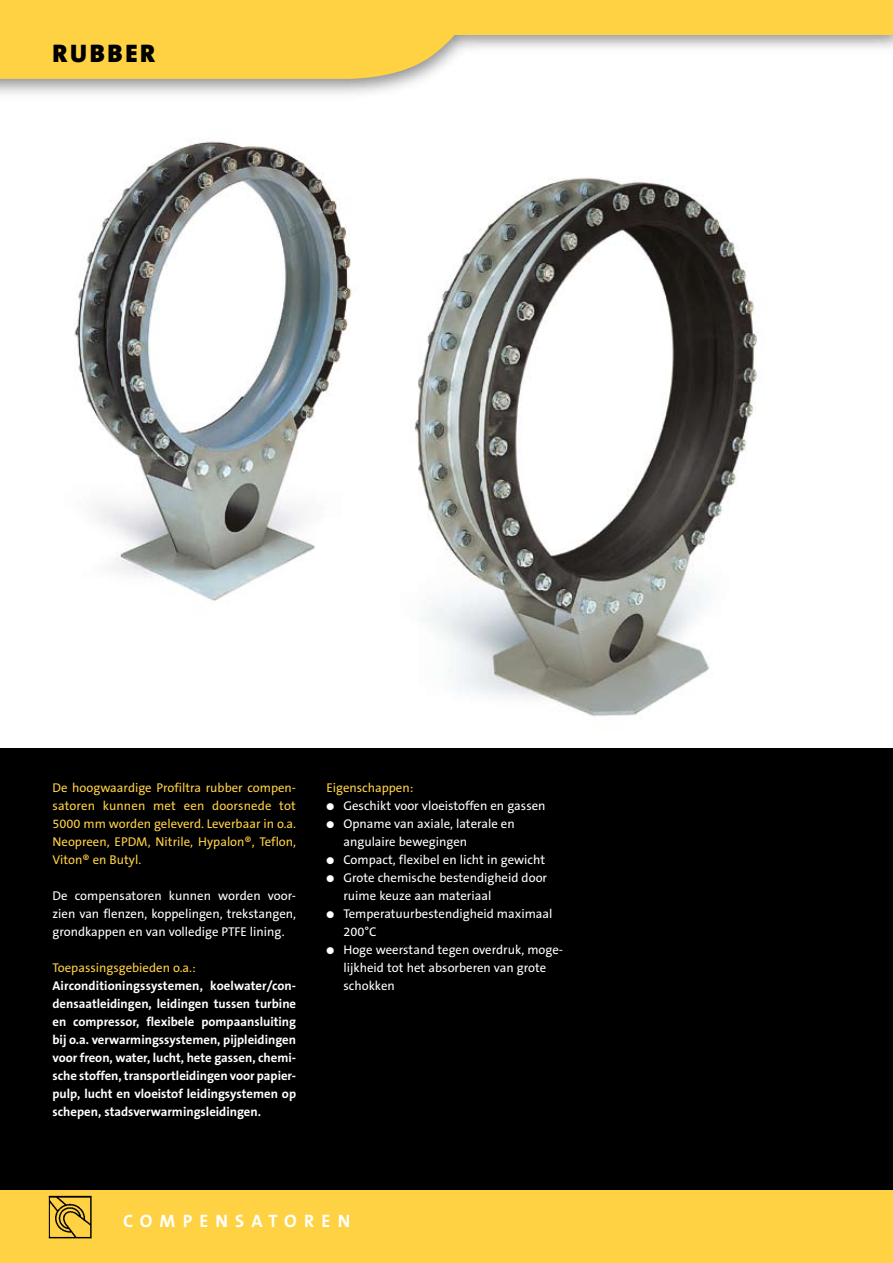
<style>
.page{position:relative;width:893px;height:1263px;background:#fff}
.page>*{position:absolute;margin:0;border:0;box-sizing:border-box;transform-origin:0 0}
.t1{font:900 25.5px "The Sans B9";letter-spacing:.105em;color:#000}
.t2{font:700 18px "The Sans B7";letter-spacing:.4em;color:#fff}
.t3{font:12.75px/18px "The Sans B5 Plain";color:#fff}
.t4{font:700 12.75px/18px "The Sans B7";color:#fff;text-align:justify}
.t5{font:12.75px/18px "The Sans B5 Plain";color:#ffd244;text-align:justify}
</style>
<div class="page">
<img style="left:0;top:34px;width:892px;height:60px">
<div style="left:0;top:0;width:893px;height:34px;background:#ffd244"></div>
<svg style="left:0;top:34px;width:486px;height:47px;background:#f8d25b"></svg>
<div style="left:0;top:748px;width:893px;height:515px;background:#000"></div>
<svg style="left:892px;top:34px;width:1px;height:13px"></svg>
<div style="left:0;top:1191px;width:893px;height:72px;background:#ffd244"></div>
<img style="left:48px;top:1195px;width:44px;height:44px">
<img style="left:74px;top:140px;width:278px;height:461px">
<img style="left:414px;top:177px;width:343px;height:540px">
<h1 class="t1" style="left:53px;top:40px;width:104px">RUBBER</h1>
<p class="t5" style="left:53px;top:779px;width:245px">De hoogwaardige Profiltra rubber compen&shy;satoren kunnen met een doorsnede tot 5000 mm worden geleverd. Leverbaar in o.a.<br>Neopreen, EPDM, Nitrile, Hypalon®, Teflon, Viton® en Butyl.</p>
<p class="t3" style="left:53px;top:887px;width:245px;text-align:justify">De compensatoren kunnen worden voor&shy;zien van flenzen, koppelingen, trekstangen, grondkappen en van volledige PTFE lining.</p>
<p class="t5" style="left:53px;top:959px;width:145px">Toepassingsgebieden o.a.:</p>
<p class="t4" style="left:53px;top:977px;width:245px">Airconditioningssystemen, koelwater/con&shy;densaatleidingen, leidingen tussen turbine en compressor, flexibele pompaansluiting bij o.a. verwarmingssystemen, pijpleidingen voor freon, water, lucht, hete gassen, chemi&shy;sche stoffen, transportleidingen voor papier&shy;pulp, lucht en vloeistof leidingsystemen op schepen, stadsverwarmingsleidingen.</p>
<p class="t5" style="left:326px;top:779px;width:88px">Eigenschappen:</p>
<p class="t3" style="left:326px;top:797px;width:221px">● Geschikt voor vloeistoffen en gassen</p>
<p class="t3" style="left:343px;top:815px;width:173px;text-indent:-17px">● Opname van axiale, laterale en angulaire bewegingen</p>
<p class="t3" style="left:326px;top:851px;width:220px">● Compact, flexibel en licht in gewicht</p>
<p class="t3" style="left:343px;top:869px;width:205px;text-indent:-17px">● Grote chemische bestendigheid door ruime keuze aan materiaal</p>
<p class="t3" style="left:343px;top:905px;width:211px;text-indent:-17px">● Temperatuurbestendigheid maximaal<br>200°C</p>
<p class="t3" style="left:343px;top:941px;width:221px;text-indent:-17px">● Hoge weerstand tegen overdruk, moge&shy;lijkheid tot het absorberen van grote schokken</p>
<h2 class="t2" style="left:123px;top:1212px;width:229px">COMPENSATOREN</h2>
</div>
